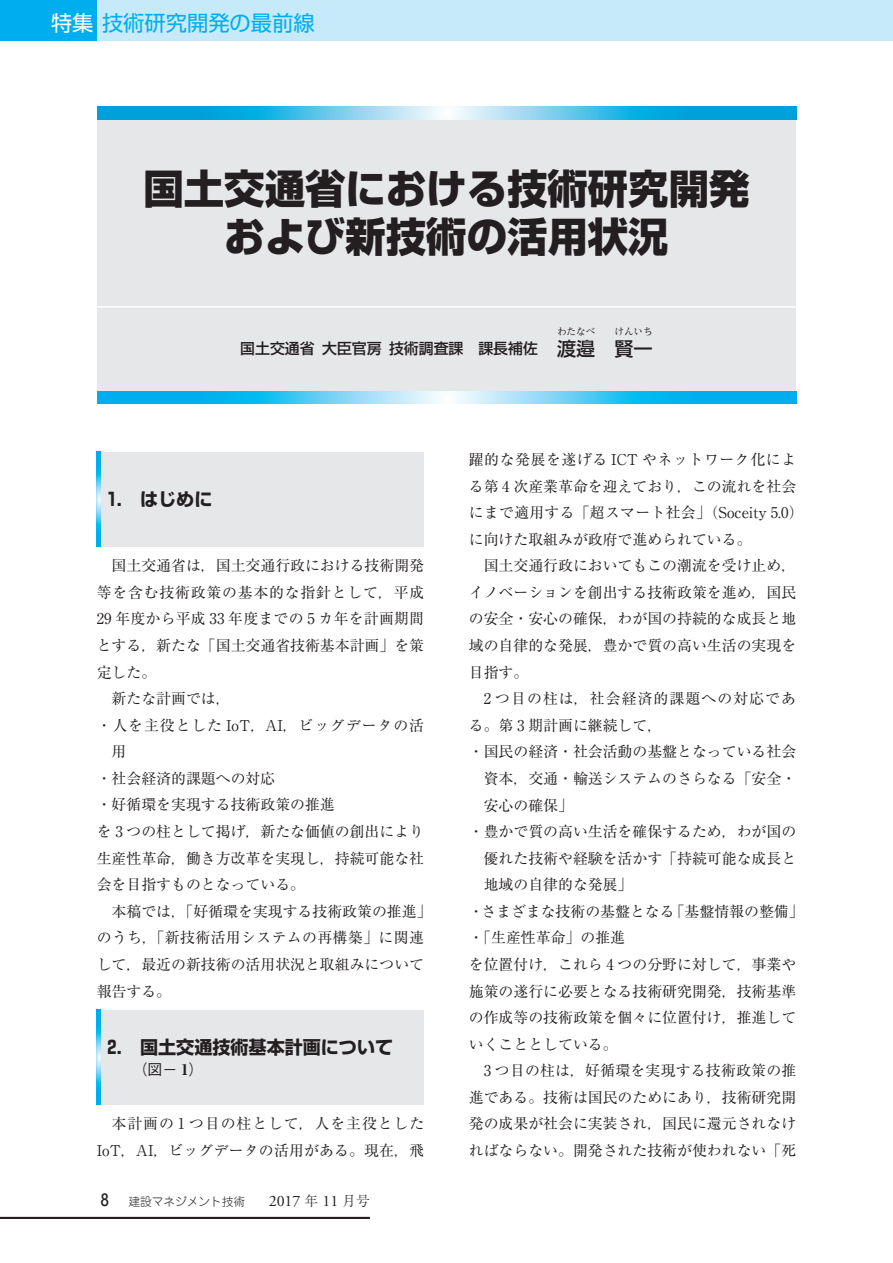
<style>
.page{position:relative;width:893px;height:1263px;background:#fff}
.page>*{position:absolute;margin:0;border:0;box-sizing:border-box;transform-origin:0 0}
.t1{font:800 40.35px/48.9px "Shin Go Pr 6 N";color:#231f20;text-align:center}
.t2{font:21.3px "Shin Go Pr 6 N";color:#00aeef}
.t3{font:500 19.2px "Shin Go Pr 6 N";color:#231f20}
.t4{font:700 18px "Shin Go Pr 6 N";color:#231f20}
.t5{font:14.85px/26.5px "Ryumin Pr 6 N";color:#231f20}
.t6{font:14.85px/26.5px "Ryumin Pr 6 N";letter-spacing:.035em;color:#231f20;text-align:right}
.t7{font:14.85px "Ryumin Pr 6 N";letter-spacing:.06em;color:#231f20}
.t8{font:14.85px "Ryumin Pr 6 N";letter-spacing:.025em;color:#231f20}
.t9{font:500 14.85px "Shin Go Pr 6 N";color:#231f20}
.t10{font:14.85px "Ryumin Pr 6 N";letter-spacing:.055em;color:#231f20}
.t11{font:14.85px "Ryumin Pr 6 N";letter-spacing:.07em;color:#231f20}
.t12{font:500 14.85px "Gothic BBB Pr 6 N";color:#231f20}
.t13{font:300 11.7px "Jun 101 Pro";color:#231f20}
.t14{font:9.6px "Ryumin Pr 6 N";color:#231f20}
.s1{color:#fff}
.s2{font-size:19.2px}
.s3{font-family:"Ryumin Pr 6 N";font-weight:800}
.s4{font-family:"Jun 34 Pro";font-weight:500;font-size:15.9px}
.s5{font-family:"Adobe Garamond Pro";font-weight:400;font-size:15.9px}
.s6{font-family:"Ryumin Pr 6 N";font-size:13.8px}
</style>
<div class="page">
<div style="left:0;top:0;width:98px;height:40px;background:#00aeef"></div>
<div style="left:98px;top:0;width:795px;height:40px;background:#c6eafa"></div>
<div style="left:98px;top:106px;width:698px;height:298px;background:#e6e7e9"></div>
<svg style="left:98px;top:106px;width:698px;height:13px;background:#49bde6"></svg>
<svg style="left:98px;top:391px;width:698px;height:13px;background:#4ac7f3"></svg>
<hr style="left:97px;top:306px;width:699px;height:2px;background:#fff">
<div style="left:97px;top:452px;width:327px;height:94px;background:#e6e7e9"></div>
<svg style="left:97px;top:452px;width:4px;height:94px"></svg>
<div style="left:97px;top:1010px;width:327px;height:94px;background:#e6e7e9"></div>
<svg style="left:97px;top:1010px;width:4px;height:94px"></svg>
<hr style="left:0;top:1217px;width:370px;height:2px;background:#231f20">
<h2 class="t2" style="left:51px;top:6px;width:265px"><span class="s1">特集</span>技術研究開発の最前線</h2>
<h1 class="t1" style="left:144px;top:163px;width:607px">国土交通省における技術研究開発および新技術の活用状況</h1>
<p class="t14" style="left:614px;top:324px;width:40px">けんいち</p>
<p class="t14" style="left:557px;top:324px;width:40px">わたなべ</p>
<p class="t3" style="left:576px;top:333px;width:78px">邉　賢一</p>
<p class="t9" style="left:240px;top:336px;width:337px">国土交通省 大臣官房 技術調査課　課長補佐<span class="s2">　渡</span></p>
<p class="t4" style="left:107px;top:485px;width:107px">1.　はじめに</p>
<p class="t5" style="left:112px;top:552px;width:314px">国土交通省は，国土交通行政における技術開発</p>
<p class="t10" style="left:97px;top:581px;width:329px">等を含む技術政策の基本的な指針として，平成</p>
<p class="t5" style="left:97px;top:605px;width:329px">29 年度から平成 33 年度までの 5 カ年を計画期間</p>
<p class="t5" style="left:97px;top:631px;width:329px">とする，新たな「国土交通省技術基本計画」を策</p>
<p class="t5" style="left:97px;top:658px;width:61px">定した。</p>
<p class="t5" style="left:112px;top:684px;width:121px">新たな計画では，</p>
<p class="t7" style="left:97px;top:713px;width:329px">・人を主役とした IoT，AI，ビッグデータの活</p>
<p class="t5" style="left:112px;top:738px;width:16px">用</p>
<p class="t5" style="left:97px;top:764px;width:180px">・社会経済的課題への対応</p>
<p class="t5" style="left:97px;top:791px;width:240px">・好循環を実現する技術政策の推進</p>
<p class="t5" style="left:97px;top:817px;width:329px">を 3 つの柱として掲げ，新たな価値の創出により</p>
<p class="t5" style="left:97px;top:844px;width:329px">生産性革命，働き方改革を実現し，持続可能な社</p>
<p class="t5" style="left:97px;top:871px;width:210px">会を目指すものとなっている。</p>
<p class="t5" style="left:112px;top:897px;width:321px">本稿では，「好循環を実現する技術政策の推進」</p>
<p class="t8" style="left:97px;top:926px;width:329px">のうち，「新技術活用システムの再構築」に関連</p>
<p class="t5" style="left:97px;top:950px;width:329px">して，最近の新技術の活用状況と取組みについて</p>
<p class="t5" style="left:97px;top:977px;width:76px">報告する。</p>
<p class="t4" style="left:107px;top:1033px;width:287px">2.　国土交通技術基本計画について</p>
<p class="t12" style="left:133px;top:1057px;width:72px">（図－ <span class="s3">1</span>）</p>
<p class="t6" style="left:97px;top:1110px;width:329px">本計画の 1 つ目の柱として，人を主役とした<br>IoT，AI，ビッグデータの活用がある。現在，飛</p>
<p class="t13" style="left:101px;top:1192px;width:270px"><span class="s4">8</span> 建設マネジメント技術　　<span class="s5">2017</span> <span class="s6">年</span> <span class="s5">11</span> <span class="s6">月号</span></p>
<p class="t5" style="left:469px;top:445px;width:336px">躍的な発展を遂げる ICT やネットワーク化による第 4 次産業革命を迎えており，この流れを社会にまで適用する「超スマート社会」（Soceity 5.0）に向けた取組みが政府で進められている。</p>
<p class="t5" style="left:469px;top:552px;width:329px;text-align:justify;text-indent:15px">国土交通行政においてもこの潮流を受け止め，イノベーションを創出する技術政策を進め，国民の安全・安心の確保，わが国の持続的な成長と地域の自律的な発展，豊かで質の高い生活の実現を目指す。</p>
<p class="t11" style="left:484px;top:687px;width:314px">2 つ目の柱は，社会経済的課題への対応であ</p>
<p class="t5" style="left:469px;top:711px;width:195px">る。第 3 期計画に継続して，</p>
<p class="t5" style="left:469px;top:738px;width:329px">・国民の経済・社会活動の基盤となっている社会</p>
<p class="t5" style="left:484px;top:764px;width:314px">資本，交通・輸送システムのさらなる「安全・</p>
<p class="t5" style="left:484px;top:791px;width:91px">安心の確保」</p>
<p class="t5" style="left:469px;top:817px;width:329px">・豊かで質の高い生活を確保するため，わが国の</p>
<p class="t5" style="left:484px;top:844px;width:314px">優れた技術や経験を活かす「持続可能な成長と</p>
<p class="t5" style="left:484px;top:871px;width:150px">地域の自律的な発展」</p>
<p class="t5" style="left:469px;top:897px;width:336px">・さまざまな技術の基盤となる「基盤情報の整備」</p>
<p class="t5" style="left:469px;top:924px;width:158px">・「生産性革命」の推進</p>
<p class="t5" style="left:469px;top:950px;width:329px">を位置付け，これら 4 つの分野に対して，事業や</p>
<p class="t5" style="left:469px;top:977px;width:329px">施策の遂行に必要となる技術研究開発，技術基準</p>
<p class="t5" style="left:469px;top:1003px;width:329px">の作成等の技術政策を個々に位置付け，推進して</p>
<p class="t5" style="left:469px;top:1030px;width:150px">いくこととしている。</p>
<p class="t5" style="left:484px;top:1057px;width:314px">3 つ目の柱は，好循環を実現する技術政策の推</p>
<p class="t5" style="left:469px;top:1083px;width:329px">進である。技術は国民のためにあり，技術研究開</p>
<p class="t5" style="left:469px;top:1110px;width:329px">発の成果が社会に実装され，国民に還元されなけ</p>
<p class="t5" style="left:469px;top:1136px;width:329px">ればならない。開発された技術が使われない「死</p>
</div>
